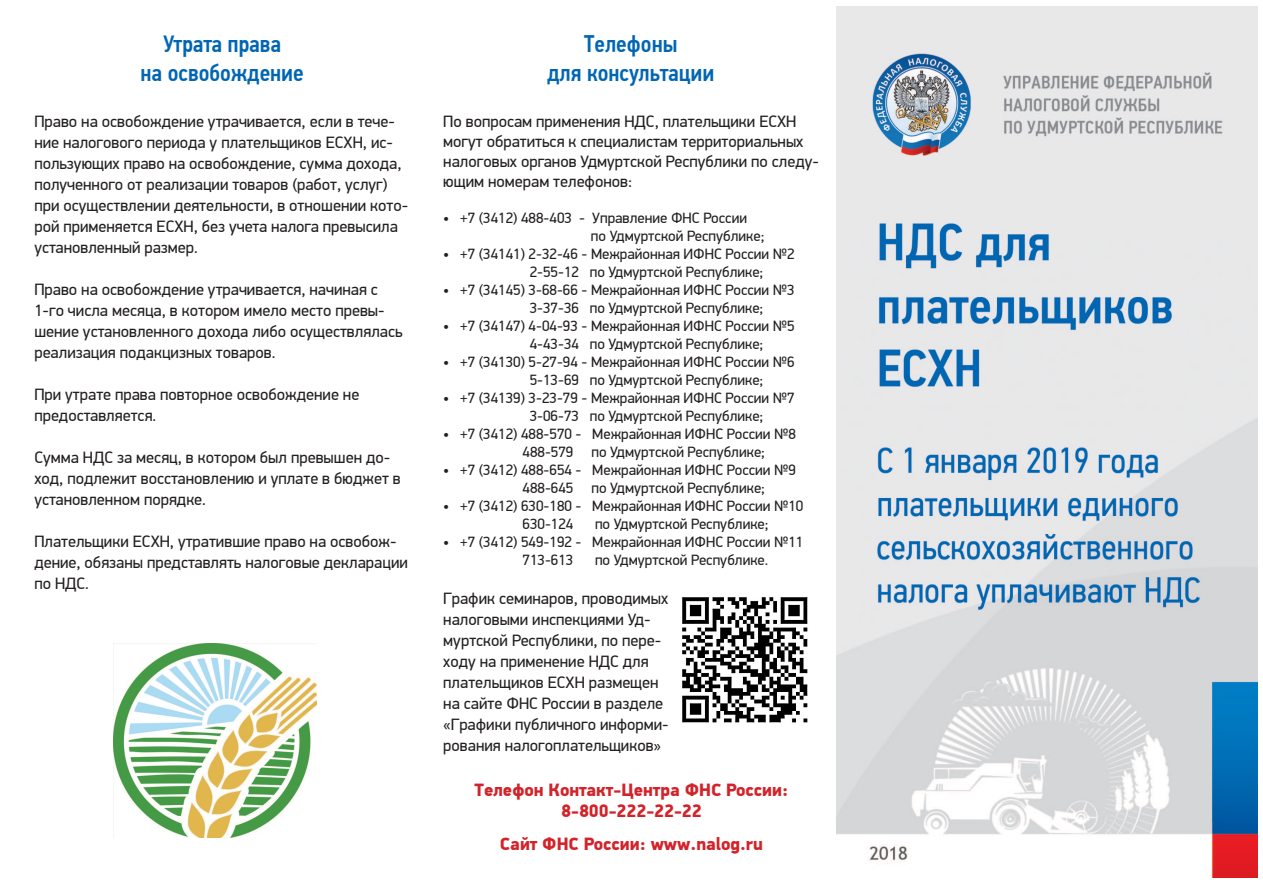
<style>
.page{position:relative;width:1263px;height:893px;background:#fff}
.page>*{position:absolute;margin:0;border:0;box-sizing:border-box;transform-origin:0 0}
.t1{font:500 24px "PF Din Text Cond Pro";color:#0066b3}
.t2{font:900 18px "PF Din Display Pro";color:#d2232a}
.t3{font:16.5px/21px "PF Din Display Pro";color:#231f20}
.t4{font:15px/18px "PF Din Display Pro";color:#231f20}
</style>
<div class="page">
<img style="left:836px;top:6px;width:421px;height:872px">
<img style="left:114px;top:643px;width:203px;height:195px">
<img style="left:682px;top:597px;width:126px;height:126px">
<p class="t1" style="left:163px;top:29px;width:119px">Утрата права</p>
<p class="t1" style="left:140px;top:58px;width:165px">на освобождение</p>
<p class="t3" style="left:34px;top:112px;width:375px">Право на освобождение утрачивается, если в тече&shy;ние налогового периода у плательщиков ЕСХН, ис&shy;пользующих право на освобождение, сумма дохода, полученного от реализации товаров (работ, услуг) при осуществлении деятельности, в отношении кото&shy;рой применяется ЕСХН, без учета налога превысила установленный размер.</p>
<p class="t3" style="left:34px;top:280px;width:370px">Право на освобождение утрачивается, начиная с 1-го числа месяца, в котором имело место превы&shy;шение установленного дохода либо осуществлялась реализация подакцизных товаров.</p>
<p class="t3" style="left:34px;top:385px;width:326px">При утрате права повторное освобождение не предоставляется.</p>
<p class="t3" style="left:34px;top:448px;width:368px">Сумма НДС за месяц, в котором был превышен до&shy;ход, подлежит восстановлению и уплате в бюджет в установленном порядке.</p>
<p class="t3" style="left:34px;top:532px;width:375px">Плательщики ЕСХН, утратившие право на освобож&shy;дение, обязаны представлять налоговые декларации по НДС.</p>
<p class="t1" style="left:584px;top:29px;width:95px">Телефоны</p>
<p class="t1" style="left:547px;top:58px;width:169px">для консультации</p>
<p class="t3" style="left:443px;top:112px;width:377px;line-height:19.8px">По вопросам применения НДС, плательщики ЕСХН могут обратиться к специалистам территориальных налоговых органов Удмуртской Республики по следу&shy;ющим номерам телефонов:</p>
<p class="t4" style="left:443px;top:209px;width:305px">• +7 (3412) 488-403 - Управление ФНС России</p>
<p class="t4" style="left:591px;top:227px;width:175px">по Удмуртской Республике;</p>
<p class="t4" style="left:443px;top:245px;width:353px">• +7 (34141) 2-32-46 - Межрайонная ИФНС России №2</p>
<p class="t4" style="left:530px;top:263px;width:235px">2-55-12 по Удмуртской Республике;</p>
<p class="t4" style="left:443px;top:281px;width:353px">• +7 (34145) 3-68-66 - Межрайонная ИФНС России №3</p>
<p class="t4" style="left:530px;top:299px;width:235px">3-37-36 по Удмуртской Республике;</p>
<p class="t4" style="left:443px;top:317px;width:353px">• +7 (34147) 4-04-93 - Межрайонная ИФНС России №5</p>
<p class="t4" style="left:530px;top:335px;width:235px">4-43-34 по Удмуртской Республике;</p>
<p class="t4" style="left:530px;top:353px;width:266px;text-indent:-86px">• +7 (34130) 5-27-94 - Межрайонная ИФНС России №6<br>5-13-69 по Удмуртской Республике;</p>
<p class="t4" style="left:530px;top:389px;width:266px;text-indent:-86px">• +7 (34139) 3-23-79 - Межрайонная ИФНС России №7<br>3-06-73 по Удмуртской Республике;</p>
<p class="t4" style="left:522px;top:425px;width:275px;text-indent:-79px">• +7 (3412) 488-570 - Межрайонная ИФНС России №8<br>488-579 по Удмуртской Республике;</p>
<p class="t4" style="left:522px;top:461px;width:275px;text-indent:-79px">• +7 (3412) 488-654 - Межрайонная ИФНС России №9<br>488-645 по Удмуртской Республике;</p>
<p class="t4" style="left:522px;top:497px;width:282px;text-indent:-79px">• +7 (3412) 630-180 - Межрайонная ИФНС России №10<br>630-124</p>
<p class="t4" style="left:595px;top:515px;width:175px">по Удмуртской Республике;</p>
<p class="t4" style="left:522px;top:533px;width:282px;text-indent:-79px">• +7 (3412) 549-192 - Межрайонная ИФНС России №11<br>713-613</p>
<p class="t4" style="left:595px;top:551px;width:175px">по Удмуртской Республике.</p>
<p class="t3" style="left:443px;top:588px;width:227px">График семинаров, проводимых налоговыми инспекциями Уд&shy;муртской Республики, по пере&shy;ходу на применение НДС для плательщиков ЕСХН размещен на сайте ФНС России в разделе «Графики публичного информи&shy;рования налогоплательщиков»</p>
<p class="t2" style="left:475px;top:779px;width:315px">Телефон Контакт-Центра ФНС России:</p>
<p class="t2" style="left:561px;top:800px;width:142px">8-800-222-22-22</p>
<p class="t2" style="left:500px;top:833px;width:265px">Сайт ФНС России: www.nalog.ru</p>
</div>
